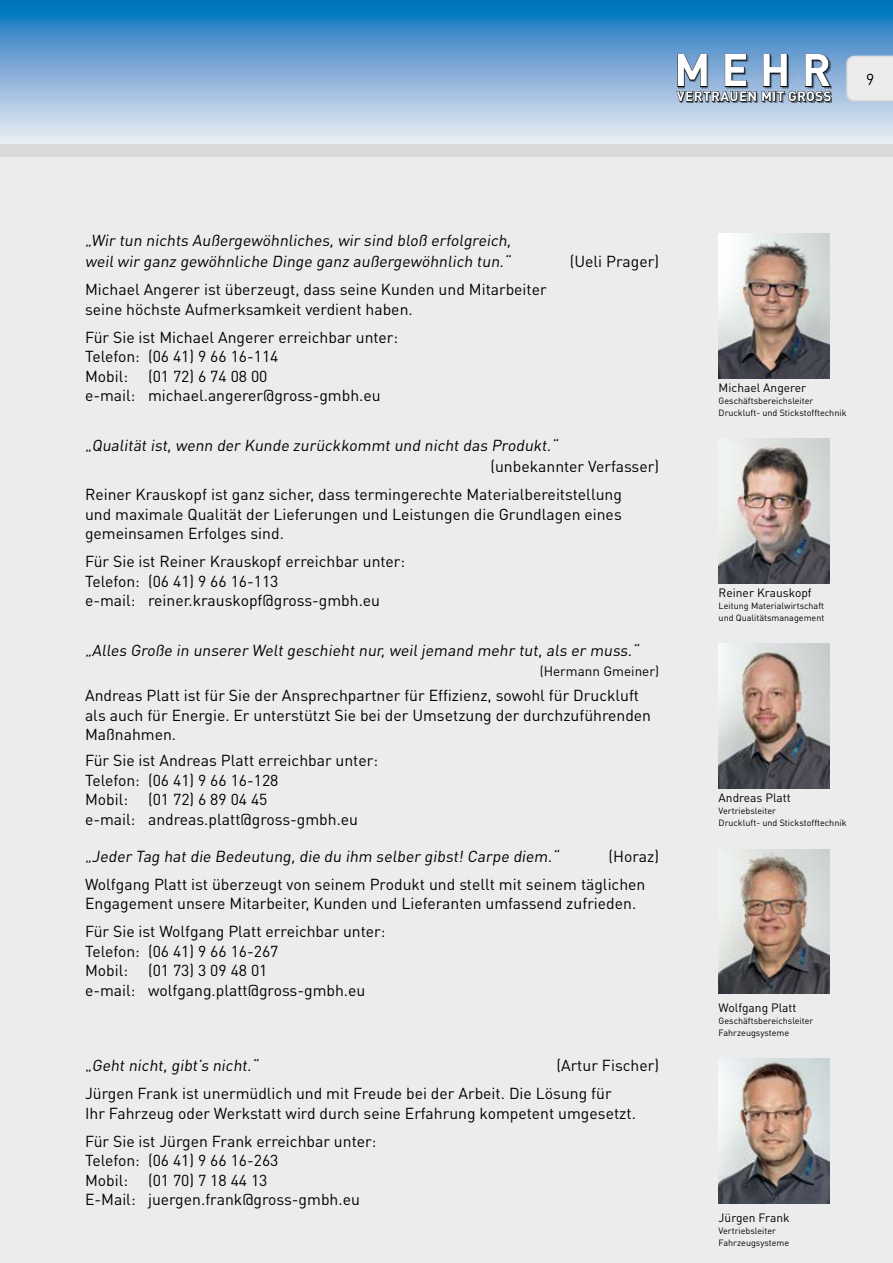
<style>
.page{position:relative;width:893px;height:1263px;background:#fff}
.page>*{position:absolute;margin:0;border:0;box-sizing:border-box;transform-origin:0 0}
.t1{font:700 45px "DIN Pro";color:#fff}
.t2{font:15.75px/19.5px "DIN Pro";color:#000}
.t3{font:700 13.5px "DIN Pro";letter-spacing:.03em;color:#fff}
.t4{font:13.5px "DIN Pro";color:#000}
.t5{font:12px "DIN Pro";color:#000}
.t6{font:9px/12px "DIN Pro";color:#000}
</style>
<div class="page">
<svg style="left:0;top:0;width:893px;height:145px;background:#7caed7"></svg>
<div style="left:0;top:157px;width:893px;height:1106px;background:#ececed"></div>
<div style="left:0;top:145px;width:893px;height:12px;background:#dadada"></div>
<svg style="left:846px;top:56px;width:47px;height:46px;background:#e8e9ea"></svg>
<img style="left:719px;top:234px;width:110px;height:144px">
<img style="left:719px;top:439px;width:110px;height:144px">
<img style="left:719px;top:849px;width:110px;height:144px">
<img style="left:719px;top:1059px;width:110px;height:144px">
<img style="left:719px;top:644px;width:110px;height:144px">
<img style="left:678px;top:55px;width:154px;height:48px">
<svg style="left:676px;top:54px;width:80px;height:48px;background:#59728c"></svg>
<svg style="left:762px;top:54px;width:69px;height:48px;background:#576f88"></svg>
<h1 class="t1" style="left:674px;top:40px;width:159px">MEHR</h1>
<p class="t3" style="left:677px;top:87px;width:156px">VERTRAUEN MIT GROSS</p>
<p class="t2" style="left:866px;top:68px;width:10px">9</p>
<p class="t2" style="left:85px;top:229px;width:430px;line-height:21.3px">„Wir tun nichts Außergewöhnliches, wir sind bloß erfolgreich, weil wir ganz gewöhnliche Dinge ganz außergewöhnlich tun.“</p>
<p class="t2" style="left:85px;top:279px;width:463px">Michael Angerer ist überzeugt, dass seine Kunden und Mitarbeiter seine höchste Aufmerksamkeit verdient haben.</p>
<p class="t2" style="left:85px;top:327px;width:315px">Für Sie ist Michael Angerer erreichbar unter:<br>Telefon: (06 41) 9 66 16-114<br>Mobil:</p>
<p class="t2" style="left:85px;top:366px;width:297px;text-indent:63px">(01 72) 6 74 08 00<br>e-mail: michael.angerer@gross-gmbh.eu</p>
<p class="t2" style="left:570px;top:251px;width:91px">(Ueli Prager)</p>
<p class="t2" style="left:490px;top:434px;width:170px;line-height:21.3px;text-indent:-405px">„Qualität ist, wenn der Kunde zurückkommt und nicht das Produkt.“<br>(unbekannter Verfasser)</p>
<p class="t2" style="left:85px;top:484px;width:538px;text-align:justify">Reiner Krauskopf ist ganz sicher, dass termingerechte Materialbereitstellung und maximale Qualität der Lieferungen und Leistungen die Grundlagen eines gemeinsamen Erfolges sind.</p>
<p class="t2" style="left:85px;top:551px;width:322px">Für Sie ist Reiner Krauskopf erreichbar unter:<br>Telefon: (06 41) 9 66 16-113<br>e-mail: reiner.krauskopf@gross-gmbh.eu</p>
<p class="t5" style="left:719px;top:379px;width:89px">Michael Angerer</p>
<p class="t6" style="left:719px;top:394px;width:129px">Geschäftsbereichsleiter<br>Druckluft- und Stickstofftechnik</p>
<p class="t5" style="left:719px;top:584px;width:95px">Reiner Krauskopf</p>
<p class="t6" style="left:719px;top:599px;width:107px">Leitung Materialwirtschaft und Qualitätsmanagement</p>
<p class="t2" style="left:85px;top:640px;width:558px">„Alles Große in unserer Welt geschieht nur, weil jemand mehr tut, als er muss.“</p>
<p class="t4" style="left:540px;top:661px;width:121px">(Hermann Gmeiner)</p>
<p class="t2" style="left:85px;top:685px;width:568px">Andreas Platt ist für Sie der Ansprechpartner für Effizienz, sowohl für Druckluft als auch für Energie. Er unterstützt Sie bei der Umsetzung der durchzuführenden<br>Maßnahmen.</p>
<p class="t2" style="left:85px;top:750px;width:295px">Für Sie ist Andreas Platt erreichbar unter:<br>Telefon: (06 41) 9 66 16-128<br>Mobil:</p>
<p class="t2" style="left:85px;top:789px;width:275px;text-indent:63px">(01 72) 6 89 04 45<br>e-mail: andreas.platt@gross-gmbh.eu</p>
<p class="t5" style="left:719px;top:789px;width:74px">Andreas Platt</p>
<p class="t6" style="left:719px;top:804px;width:129px">Vertriebsleiter<br>Druckluft- und Stickstofftechnik</p>
<p class="t2" style="left:85px;top:841px;width:576px;line-height:28px;text-indent:523px">(Horaz)<br>Wolfgang Platt ist überzeugt von seinem Produkt und stellt mit seinem täglichen</p>
<p class="t2" style="left:85px;top:889px;width:553px;line-height:28px">Engagement unsere Mitarbeiter, Kunden und Lieferanten umfassend zufrieden.<br>Für Sie ist Wolfgang Platt erreichbar unter:</p>
<p class="t2" style="left:85px;top:940px;width:195px">Telefon: (06 41) 9 66 16-267<br>Mobil:</p>
<p class="t2" style="left:85px;top:845px;width:478px">„Jeder Tag hat die Bedeutung, die du ihm selber gibst! Carpe diem.“</p>
<p class="t2" style="left:85px;top:960px;width:282px;text-indent:63px">(01 73) 3 09 48 01<br>e-mail: wolfgang.platt@gross-gmbh.eu</p>
<p class="t2" style="left:85px;top:1051px;width:576px;line-height:28px;text-indent:471px">(Artur Fischer)<br>Jürgen Frank ist unermüdlich und mit Freude bei der Arbeit. Die Lösung für</p>
<p class="t2" style="left:85px;top:1098px;width:552px;line-height:28px">Ihr Fahrzeug oder Werkstatt wird durch seine Erfahrung kompetent umgesetzt.<br>Für Sie ist Jürgen Frank erreichbar unter:</p>
<p class="t2" style="left:85px;top:1150px;width:195px">Telefon: (06 41) 9 66 16-263<br>Mobil:</p>
<p class="t2" style="left:85px;top:1055px;width:177px">„Geht nicht, gibt’s nicht.“</p>
<p class="t2" style="left:85px;top:1170px;width:276px;text-indent:63px">(01 70) 7 18 44 13<br>E-Mail: juergen.frank@gross-gmbh.eu</p>
<p class="t5" style="left:719px;top:999px;width:79px">Wolfgang Platt</p>
<p class="t6" style="left:719px;top:1014px;width:96px">Geschäftsbereichsleiter<br>Fahrzeugsysteme</p>
<p class="t5" style="left:719px;top:1209px;width:73px">Jürgen Frank</p>
<p class="t6" style="left:719px;top:1224px;width:72px">Vertriebsleiter<br>Fahrzeugsysteme</p>
</div>
